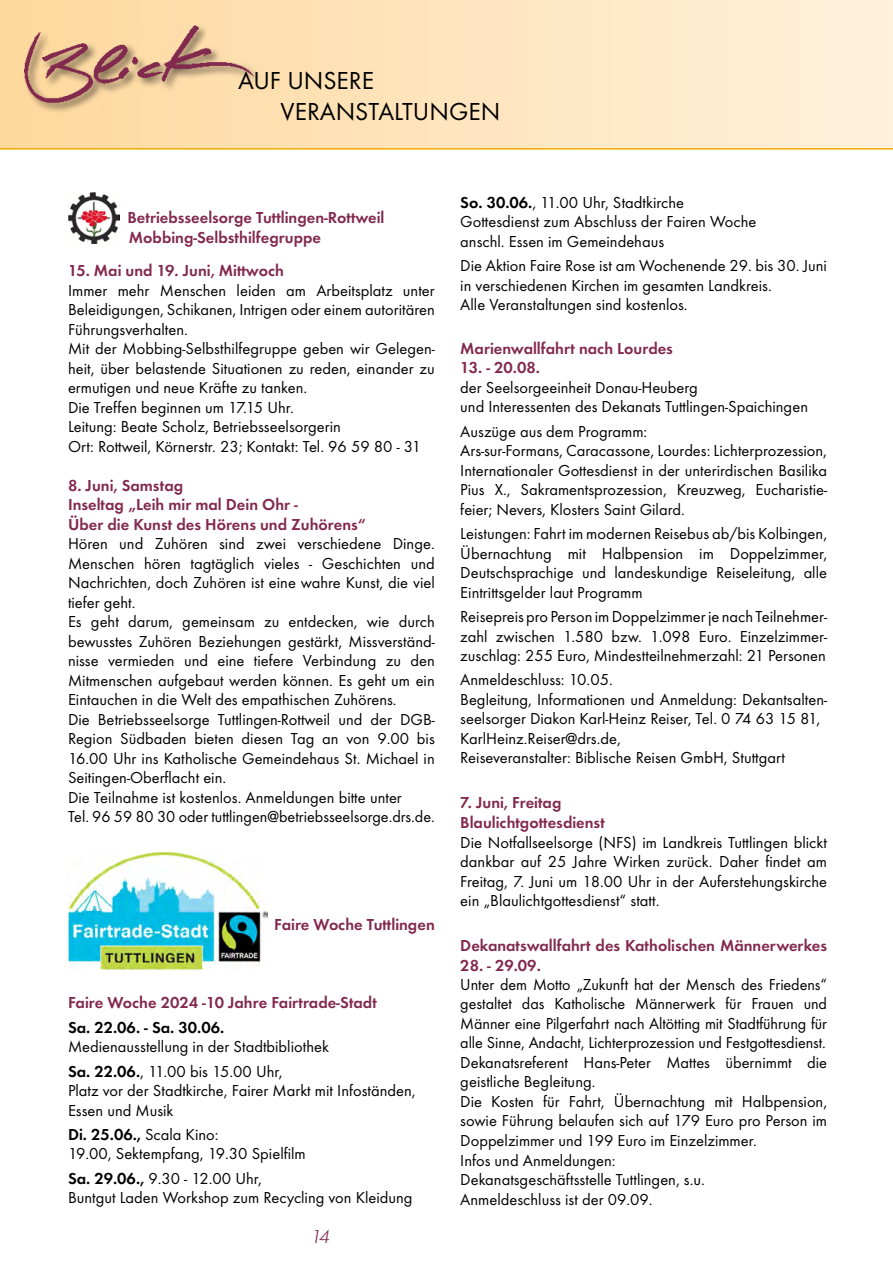
<style>
.page{position:relative;width:893px;height:1263px;background:#fff}
.page>*{position:absolute;margin:0;border:0;box-sizing:border-box;transform-origin:0 0}
.t1{font:25.5px/30.6px "Function";color:#000}
.t2{font:italic 300 18px "Limerick";color:#82294e}
.t3{font:16.5px/19.5px "Function";color:#000}
.t4{font:700 16.5px/19.5px "Function";color:#82294e}
.t5{font:700 16.5px "Function";color:#000}
.s1{font-weight:700}
</style>
<div class="page">
<div style="left:0;top:0;width:893px;height:149px;background:linear-gradient(to right,#fed89d,#fff1dd)"></div>
<div style="left:22px;top:24px;width:242px;height:90px;background:#000;opacity:.55"></div>
<img style="left:18px;top:5px;width:240px;height:105px">
<img style="left:68px;top:193px;width:51px;height:51px">
<img style="left:68px;top:852px;width:200px;height:117px">
<hr style="left:0;top:148px;width:893px;height:2px;background:#f1ab00">
<h1 class="t1" style="left:281px;top:66px;width:221px;text-indent:-43px">AUF UNSERE<br>VERANSTALTUNGEN</h1>
<p class="t4" style="left:127px;top:207px;width:258px;line-height:20.7px">Betriebsseelsorge Tuttlingen-Rottweil<br>Mobbing-Selbsthilfegruppe</p>
<p class="t4" style="left:68px;top:261px;width:217px">15. Mai und 19. Juni, Mittwoch</p>
<p class="t3" style="left:68px;top:281px;width:368px">Immer mehr Menschen leiden am Arbeitsplatz unter Beleidigungen, Schikanen, Intrigen oder einem autoritären Führungsverhalten.<br>Mit der Mobbing-Selbsthilfegruppe geben wir Gelegen&shy;heit, über belastende Situationen zu reden, einander zu ermutigen und neue Kräfte zu tanken.<br>Die Treffen beginnen um 17.15 Uhr.<br>Leitung: Beate Scholz, Betriebsseelsorgerin<br>Ort: Rottweil, Körnerstr. 23; Kontakt: Tel. 96 59 80 - 31</p>
<p class="t4" style="left:68px;top:475px;width:299px">8. Juni, Samstag<br>Inseltag „Leih mir mal Dein Ohr -<br>Über die Kunst des Hörens und Zuhörens“</p>
<p class="t3" style="left:68px;top:534px;width:368px">Hören und Zuhören sind zwei verschiedene Dinge.<br>Menschen hören tagtäglich vieles - Geschichten und Nachrichten, doch Zuhören ist eine wahre Kunst, die viel tiefer geht.<br>Es geht darum, gemeinsam zu entdecken, wie durch bewusstes Zuhören Beziehungen gestärkt, Missverständ&shy;nisse vermieden und eine tiefere Verbindung zu den Mitmenschen aufgebaut werden können. Es geht um ein Eintauchen in die Welt des empathischen Zuhörens.<br>Die Betriebsseelsorge Tuttlingen-Rottweil und der DGB-Region Südbaden bieten diesen Tag an von 9.00 bis 16.00 Uhr ins Katholische Gemeindehaus St. Michael in Seitingen-Oberflacht ein.<br>Die Teilnahme ist kostenlos. Anmeldungen bitte unter<br>Tel. 96 59 80 30 oder tuttlingen@betriebsseelsorge.drs.de.</p>
<p class="t4" style="left:274px;top:915px;width:162px">Faire Woche Tuttlingen</p>
<p class="t4" style="left:68px;top:993px;width:310px">Faire Woche 2024 -10 Jahre Fairtrade-Stadt</p>
<p class="t5" style="left:68px;top:1017px;width:158px">Sa. 22.06. - Sa. 30.06.</p>
<p class="t3" style="left:68px;top:1035px;width:263px;line-height:24.3px">Medienausstellung in der Stadtbibliothek<br><span class="s1">Sa. 22.06.</span>, 11.00 bis 15.00 Uhr,</p>
<p class="t3" style="left:68px;top:1081px;width:349px">Platz vor der Stadtkirche, Fairer Markt mit Infoständen,<br>Essen und Musik</p>
<p class="t3" style="left:68px;top:1125px;width:239px"><span class="s1">Di. 25.06.,</span> Scala Kino:<br>19.00, Sektempfang, 19.30 Spielfilm</p>
<p class="t3" style="left:68px;top:1169px;width:346px"><span class="s1">Sa. 29.06.,</span> 9.30 - 12.00 Uhr,<br>Buntgut Laden Workshop zum Recycling von Kleidung</p>
<p class="t2" style="left:310px;top:1226px;width:20px">14</p>
<p class="t3" style="left:460px;top:193px;width:298px"><span class="s1">So. 30.06.</span>, 11.00 Uhr, Stadtkirche<br>Gottesdienst zum Abschluss der Fairen Woche anschl. Essen im Gemeindehaus</p>
<p class="t3" style="left:460px;top:256px;width:368px">Die Aktion Faire Rose ist am Wochenende 29. bis 30. Juni in verschiedenen Kirchen im gesamten Landkreis.<br>Alle Veranstaltungen sind kostenlos.</p>
<p class="t4" style="left:460px;top:339px;width:214px">Marienwallfahrt nach Lourdes</p>
<p class="t4" style="left:460px;top:358px;width:81px">13. - 20.08.</p>
<p class="t3" style="left:460px;top:378px;width:349px">der Seelsorgeeinheit Donau-Heuberg<br>und Interessenten des Dekanats Tuttlingen-Spaichingen</p>
<p class="t3" style="left:460px;top:422px;width:368px">Auszüge aus dem Programm:<br>Ars-sur-Formans, Caracassone, Lourdes: Lichterprozession, Internationaler Gottesdienst in der unterirdischen Basilika Pius X., Sakramentsprozession, Kreuzweg, Eucharistie&shy;feier; Nevers, Klosters Saint Gilard.</p>
<p class="t3" style="left:460px;top:524px;width:368px;text-align:justify">Leistungen: Fahrt im modernen Reisebus ab/bis Kolbingen, Übernachtung mit Halbpension im Doppelzimmer, Deutschsprachige und landeskundige Reiseleitung, alle Eintrittsgelder laut Programm</p>
<p class="t3" style="left:460px;top:607px;width:368px;text-align:justify">Reisepreis pro Person im Doppelzimmer je nach Teilnehmer&shy;zahl zwischen 1.580 bzw. 1.098 Euro. Einzelzimmer&shy;zuschlag: 255 Euro, Mindestteilnehmerzahl: 21 Personen</p>
<p class="t3" style="left:460px;top:670px;width:368px">Anmeldeschluss: 10.05.<br>Begleitung, Informationen und Anmeldung: Dekantsalten&shy;seelsorger Diakon Karl-Heinz Reiser, Tel. 0 74 63 15 81, KarlHeinz.Reiser@drs.de,<br>Reiseveranstalter: Biblische Reisen GmbH, Stuttgart</p>
<p class="t4" style="left:460px;top:793px;width:146px">7. Juni, Freitag<br>Blaulichtgottesdienst</p>
<p class="t3" style="left:460px;top:832px;width:368px;text-align:justify">Die Notfallseelsorge (NFS) im Landkreis Tuttlingen blickt dankbar auf 25 Jahre Wirken zurück. Daher findet am Freitag, 7. Juni um 18.00 Uhr in der Auferstehungskirche ein „Blaulichtgottesdienst“ statt.</p>
<p class="t4" style="left:460px;top:936px;width:368px">Dekanatswallfahrt des Katholischen Männerwerkes</p>
<p class="t4" style="left:460px;top:955px;width:82px">28. - 29.09.</p>
<p class="t3" style="left:460px;top:975px;width:368px">Unter dem Motto „Zukunft hat der Mensch des Friedens“ gestaltet das Katholische Männerwerk für Frauen und Männer eine Pilgerfahrt nach Altötting mit Stadtführung für alle Sinne, Andacht, Lichterprozession und Festgottesdienst.<br>Dekanatsreferent Hans-Peter Mattes übernimmt die geistliche Begleitung.<br>Die Kosten für Fahrt, Übernachtung mit Halbpension, sowie Führung belaufen sich auf 179 Euro pro Person im Doppelzimmer und 199 Euro im Einzelzimmer.<br>Infos und Anmeldungen:<br>Dekanatsgeschäftsstelle Tuttlingen, s.u.<br>Anmeldeschluss ist der 09.09.</p>
</div>
